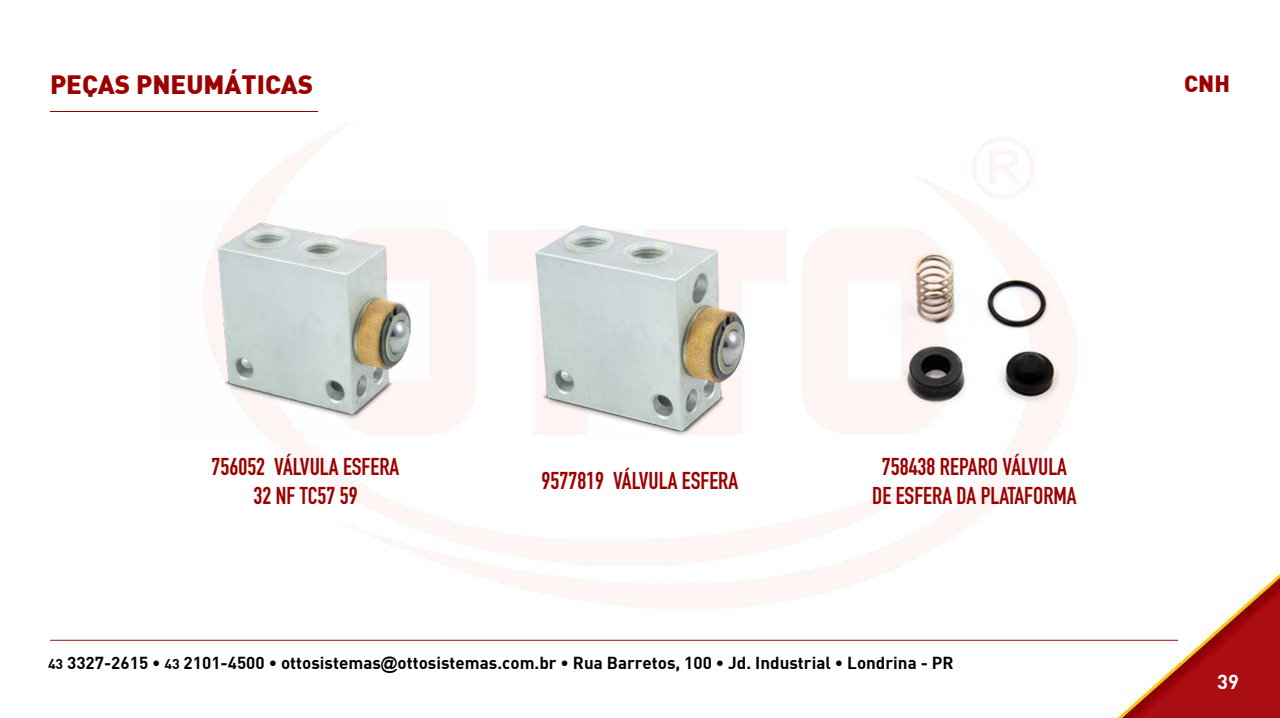
<style>
.page{position:relative;width:1280px;height:718px;background:#fff}
.page>*{position:absolute;margin:0;border:0;box-sizing:border-box;transform-origin:0 0}
.t1{font:900 26px "DI Nbek";color:#9d0000}
.t2{font:700 24px/28.8px "DIN Condensed";color:#9d0000;text-align:center}
.t3{font:900 23px "DI Nbek";color:#9d0000}
.t4{font:700 20px "DI Nbek";color:#fff}
.t5{font:700 17px "DI Nbek";color:#000}
.s1{font-size:14px}
.s2{font-family:"Arial"}
</style>
<div class="page">
<img style="left:50px;top:130px;width:1230px;height:588px">
<hr style="left:50px;top:640px;width:1128px;height:1px;background:#a00f13">
<img style="left:851px;top:212px;width:247px;height:227px">
<img style="left:535px;top:225px;width:210px;height:214px">
<img style="left:161px;top:200px;width:290px;height:239px">
<hr style="left:50px;top:111px;width:268px;height:1px;background:#930001">
<h1 class="t1" style="left:50px;top:67px;width:265px">PEÇAS PNEUMÁTICAS</h1>
<h3 class="t3" style="left:1184px;top:69px;width:47px">CNH</h3>
<h2 class="t2" style="left:212px;top:452px;width:189px">756052 VÁLVULA ESFERA<br>32 NF TC57 59</h2>
<h2 class="t2" style="left:872px;top:452px;width:206px">758438 REPARO VÁLVULA<br>DE ESFERA DA PLATAFORMA</h2>
<h2 class="t2" style="left:542px;top:466px;width:198px">9577819 VÁLVULA ESFERA</h2>
<p class="t5" style="left:48px;top:652px;width:907px"><span class="s1">43</span> 3327-2615 • <span class="s1">43</span> 2101-4500 • ottosistemas<span class="s2">@</span>ottosistemas.com.br • Rua Barretos, 100 • Jd. Industrial • Londrina - PR</p>
<p class="t4" style="left:1217px;top:669px;width:23px">39</p>
</div>
